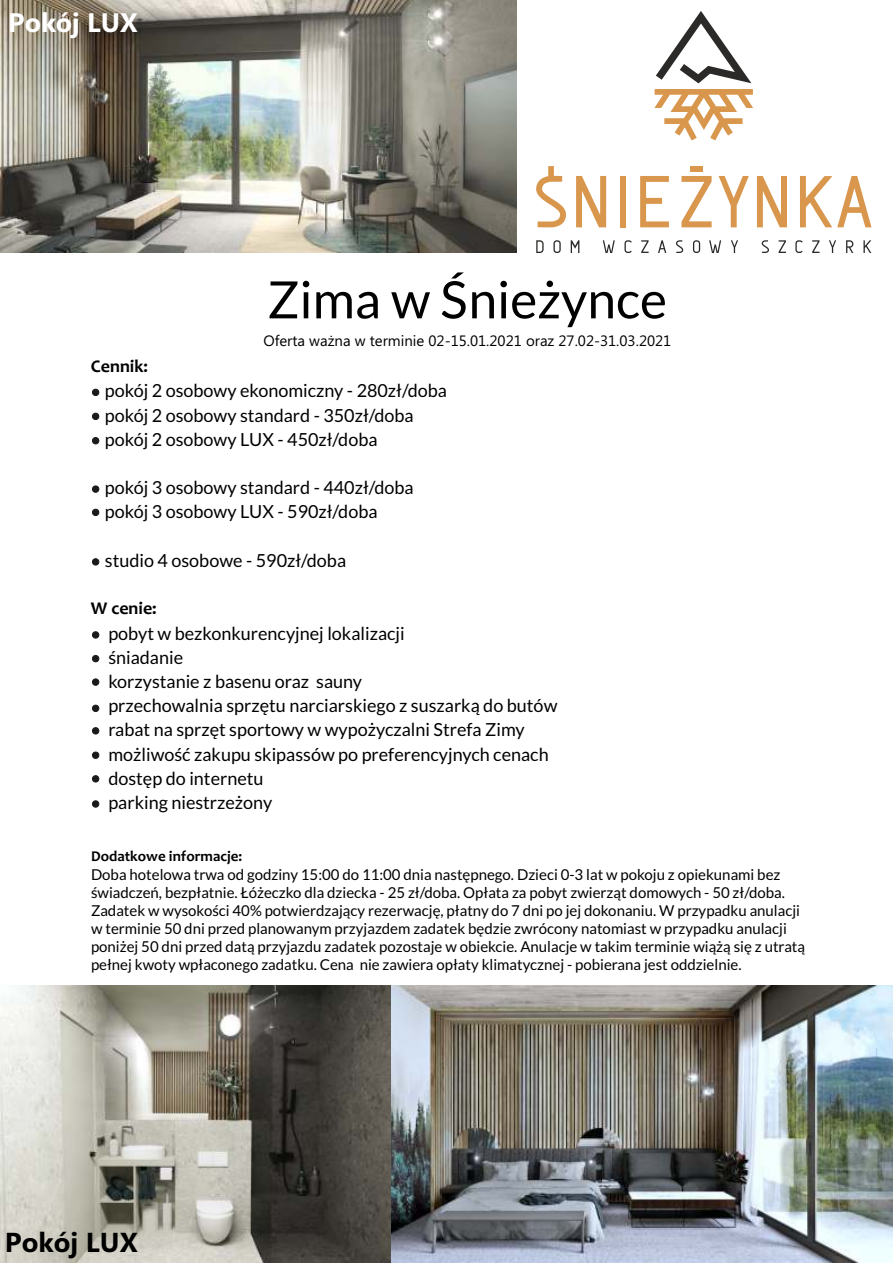
<style>
.page{position:relative;width:893px;height:1263px;background:#fff}
.page>*{position:absolute;margin:0;border:0;box-sizing:border-box;transform-origin:0 0}
.t1{font:51.45px "Lato";color:#000}
.t2{font:700 27.45px "Ebrima";color:#000}
.t3{font:700 26.7px "Ebrima";color:#fff}
.t4{font:18px/24.2px "Lato";color:#000}
.t5{font:700 18px "Candara";color:#000}
.t6{font:15px/18px "Lato";color:#000}
.t7{font:15px "Ebrima";color:#000}
.t8{font:700 15px "Candara";color:#000}
</style>
<div class="page">
<svg style="left:536px;top:240px;width:8px;height:13px"></svg>
<svg style="left:553px;top:240px;width:8px;height:13px"></svg>
<svg style="left:571px;top:240px;width:8px;height:13px"></svg>
<svg style="left:603px;top:240px;width:12px;height:13px"></svg>
<svg style="left:624px;top:240px;width:8px;height:13px"></svg>
<svg style="left:641px;top:240px;width:8px;height:13px"></svg>
<svg style="left:658px;top:240px;width:8px;height:13px"></svg>
<svg style="left:676px;top:240px;width:7px;height:13px"></svg>
<svg style="left:693px;top:240px;width:7px;height:13px"></svg>
<svg style="left:709px;top:240px;width:12px;height:13px"></svg>
<svg style="left:731px;top:240px;width:7px;height:13px"></svg>
<svg style="left:762px;top:240px;width:7px;height:13px"></svg>
<svg style="left:779px;top:240px;width:7px;height:13px"></svg>
<svg style="left:795px;top:240px;width:8px;height:13px"></svg>
<svg style="left:812px;top:240px;width:7px;height:13px"></svg>
<svg style="left:829px;top:240px;width:7px;height:13px"></svg>
<svg style="left:846px;top:240px;width:7px;height:13px"></svg>
<svg style="left:863px;top:240px;width:8px;height:13px"></svg>
<svg style="left:536px;top:166px;width:30px;height:61px"></svg>
<svg style="left:576px;top:176px;width:30px;height:51px"></svg>
<div style="left:620px;top:176px;width:6px;height:51px;background:#d9964d"></div>
<svg style="left:640px;top:176px;width:29px;height:51px"></svg>
<svg style="left:681px;top:176px;width:31px;height:51px"></svg>
<svg style="left:719px;top:176px;width:30px;height:51px"></svg>
<svg style="left:757px;top:176px;width:30px;height:51px"></svg>
<svg style="left:800px;top:176px;width:71px;height:51px"></svg>
<div style="left:690px;top:166px;width:13px;height:6px;background:#d9964d"></div>
<svg style="left:654px;top:89px;width:99px;height:51px"></svg>
<svg style="left:656px;top:11px;width:95px;height:72px"></svg>
<img style="left:0;top:0;width:517px;height:253px">
<img style="left:0;top:986px;width:893px;height:276px">
<svg style="left:92px;top:388px;width:8px;height:8px"></svg>
<svg style="left:92px;top:412px;width:8px;height:8px"></svg>
<svg style="left:92px;top:437px;width:8px;height:8px"></svg>
<svg style="left:92px;top:485px;width:8px;height:8px"></svg>
<svg style="left:92px;top:508px;width:8px;height:8px"></svg>
<svg style="left:92px;top:558px;width:8px;height:8px"></svg>
<svg style="left:92px;top:631px;width:8px;height:8px"></svg>
<svg style="left:92px;top:655px;width:8px;height:8px"></svg>
<svg style="left:92px;top:678px;width:8px;height:8px"></svg>
<svg style="left:92px;top:704px;width:8px;height:8px"></svg>
<svg style="left:92px;top:727px;width:8px;height:8px"></svg>
<svg style="left:92px;top:751px;width:8px;height:8px"></svg>
<svg style="left:92px;top:775px;width:8px;height:8px"></svg>
<svg style="left:92px;top:800px;width:8px;height:8px"></svg>
<h3 class="t3" style="left:8px;top:12px;width:131px">Pokój LUX</h3>
<h1 class="t1" style="left:267px;top:277px;width:401px">Zima w Śnieżynce</h1>
<p class="t7" style="left:263px;top:335px;width:409px">Oferta ważna w terminie 02-15.01.2021 oraz 27.02-31.03.2021</p>
<p class="t5" style="left:91px;top:359px;width:59px">Cennik:</p>
<p class="t4" style="left:105px;top:380px;width:344px">pokój 2 osobowy ekonomiczny - 280zł/doba pokój 2 osobowy standard - 350zł/doba pokój 2 osobowy LUX - 450zł/doba</p>
<p class="t4" style="left:105px;top:476px;width:310px">pokój 3 osobowy standard - 440zł/doba pokój 3 osobowy LUX - 590zł/doba</p>
<p class="t4" style="left:105px;top:549px;width:243px">studio 4 osobowe - 590zł/doba</p>
<p class="t5" style="left:91px;top:601px;width:67px">W cenie:</p>
<p class="t4" style="left:108px;top:622px;width:451px">pobyt w bezkonkurencyjnej lokalizacji<br>śniadanie<br>korzystanie z basenu oraz sauny<br>przechowalnia sprzętu narciarskiego z suszarką do butów rabat na sprzęt sportowy w wypożyczalni Strefa Zimy możliwość zakupu skipassów po preferencyjnych cenach dostęp do internetu<br>parking niestrzeżony</p>
<p class="t8" style="left:91px;top:850px;width:153px">Dodatkowe informacje:</p>
<p class="t6" style="left:91px;top:866px;width:716px">Doba hotelowa trwa od godziny 15:00 do 11:00 dnia następnego. Dzieci 0-3 lat w pokoju z opiekunami bez świadczeń, bezpłatnie. Łóżeczko dla dziecka - 25 zł/doba. Opłata za pobyt zwierząt domowych - 50 zł/doba.<br>Zadatek w wysokości 40% potwierdzający rezerwację, płatny do 7 dni po jej dokonaniu. W przypadku anulacji w terminie 50 dni przed planowanym przyjazdem zadatek będzie zwrócony natomiast w przypadku anulacji poniżej 50 dni przed datą przyjazdu zadatek pozostaje w obiekcie. Anulacje w takim terminie wiążą się z utratą pełnej kwoty wpłaconego zadatku. Cena nie zawiera opłaty klimatycznej - pobierana jest oddzielnie.</p>
<h2 class="t2" style="left:5px;top:1231px;width:134px">Pokój LUX</h2>
</div>
